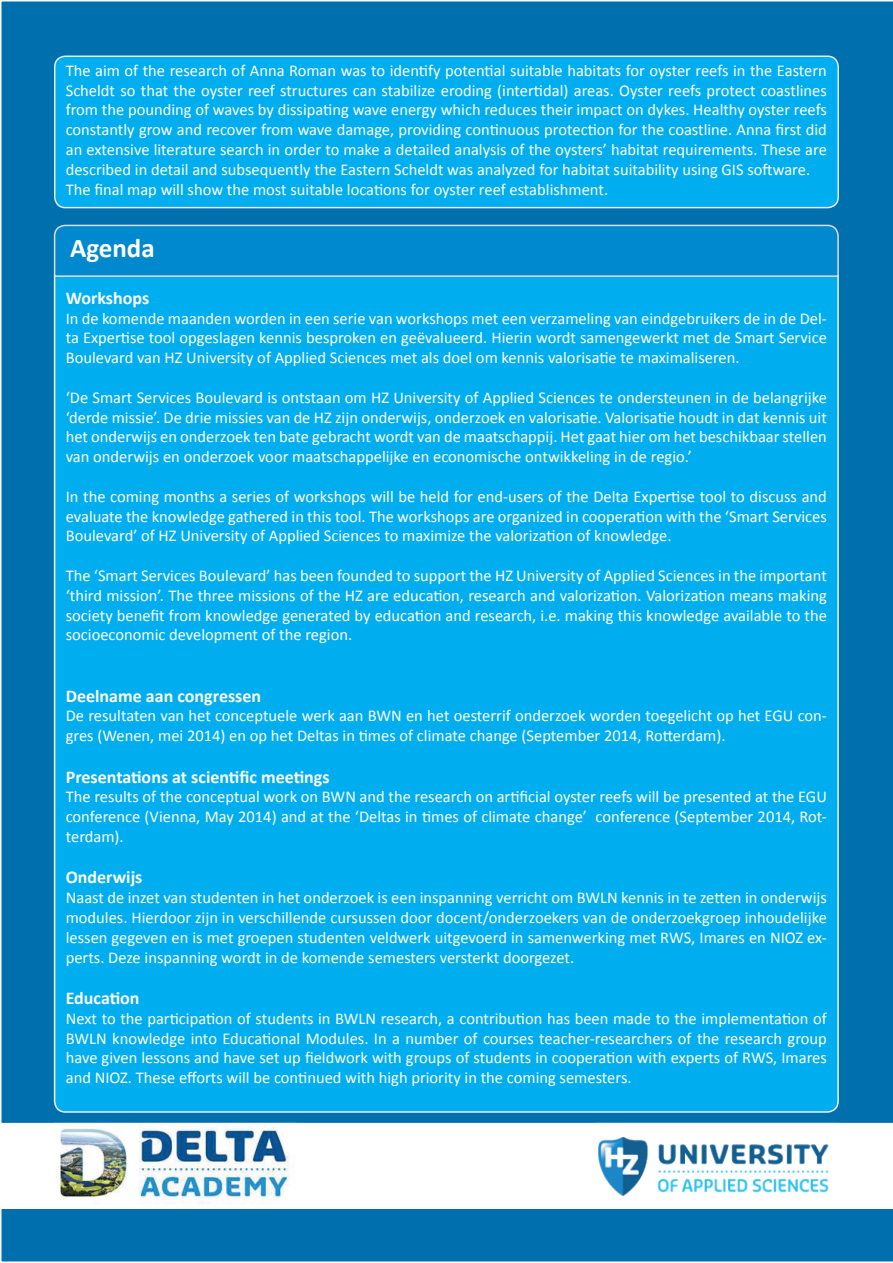
<style>
.page{position:relative;width:893px;height:1263px;background:#fff}
.page>*{position:absolute;margin:0;border:0;box-sizing:border-box;transform-origin:0 0}
.t1{font:700 27px "Calibri";color:#fff}
.t2{font:700 18px "Calibri";color:#fff}
.t3{font:16.5px/19.8px "Calibri";color:#fff;text-align:justify}
</style>
<div class="page">
<div style="left:1px;top:1px;width:892px;height:1261px;background:#006fad"></div>
<svg style="left:1px;top:1123px;width:892px;height:86px"></svg>
<img style="left:57px;top:1126px;width:237px;height:80px">
<div style="left:597px;top:1123px;width:241px;height:85px;background:#fff"></div>
<img style="left:599px;top:1137px;width:230px;height:59px">
<div style="left:53px;top:278px;width:787px;height:835px;background:#00aeef"></div>
<svg style="left:53px;top:224px;width:787px;height:54px;background:#0c8ecf"></svg>
<div style="left:55px;top:56px;width:783px;height:152px;background:#00aeef;border-radius:11px"></div>
<div style="left:54px;top:56px;width:785px;height:152px;border:2px solid #e8eaf3;border-radius:11px"></div>
<p class="t3" style="left:66px;top:61px;width:763px;text-align:left">The aim of the research of Anna Roman was to identify potential suitable habitats for oyster reefs in the Eastern Scheldt so that the oyster reef structures can stabilize eroding (intertidal) areas. Oyster reefs protect coastlines from the pounding of waves by dissipating wave energy which reduces their impact on dykes. Healthy oyster reefs constantly grow and recover from wave damage, providing continuous protection for the coastline. Anna first did an extensive literature search in order to make a detailed analysis of the oysters’ habitat requirements. These are described in detail and subsequently the Eastern Scheldt was analyzed for habitat suitability using GIS software.<br>The final map will show the most suitable locations for oyster reef establishment.</p>
<h1 class="t1" style="left:70px;top:231px;width:86px">Agenda</h1>
<p class="t2" style="left:66px;top:286px;width:85px">Workshops</p>
<p class="t3" style="left:66px;top:308px;width:763px">In de komende maanden worden in een serie van workshops met een verzameling van eindgebruikers de in de Del&shy;ta Expertise tool opgeslagen kennis besproken en geëvalueerd. Hierin wordt samengewerkt met de Smart Service Boulevard van HZ University of Applied Sciences met als doel om kennis valorisatie te maximaliseren.</p>
<p class="t3" style="left:66px;top:387px;width:763px">‘De Smart Services Boulevard is ontstaan om HZ University of Applied Sciences te ondersteunen in de belangrijke ‘derde missie’. De drie missies van de HZ zijn onderwijs, onderzoek en valorisatie. Valorisatie houdt in dat kennis uit het onderwijs en onderzoek ten bate gebracht wordt van de maatschappij. Het gaat hier om het beschikbaar stellen van onderwijs en onderzoek voor maatschappelijke en economische ontwikkeling in de regio.’</p>
<p class="t3" style="left:66px;top:486px;width:763px">In the coming months a series of workshops will be held for end-users of the Delta Expertise tool to discuss and evaluate the knowledge gathered in this tool. The workshops are organized in cooperation with the ‘Smart Services Boulevard’ of HZ University of Applied Sciences to maximize the valorization of knowledge.</p>
<p class="t3" style="left:66px;top:566px;width:763px">The ‘Smart Services Boulevard’ has been founded to support the HZ University of Applied Sciences in the important ‘third mission’. The three missions of the HZ are education, research and valorization. Valorization means making society benefit from knowledge generated by education and research, i.e. making this knowledge available to the socioeconomic development of the region.</p>
<p class="t2" style="left:66px;top:684px;width:197px">Deelname aan congressen</p>
<p class="t3" style="left:66px;top:706px;width:763px">De resultaten van het conceptuele werk aan BWN en het oesterrif onderzoek worden toegelicht op het EGU con&shy;gres (Wenen, mei 2014) en op het Deltas in times of climate change (September 2014, Rotterdam).</p>
<p class="t2" style="left:66px;top:765px;width:265px">Presentations at scientific meetings</p>
<p class="t3" style="left:66px;top:787px;width:763px">The results of the conceptual work on BWN and the research on artificial oyster reefs will be presented at the EGU conference (Vienna, May 2014) and at the ‘Deltas in times of climate change’ conference (September 2014, Rot&shy;terdam).</p>
<p class="t2" style="left:66px;top:866px;width:78px">Onderwijs</p>
<p class="t3" style="left:66px;top:888px;width:763px">Naast de inzet van studenten in het onderzoek is een inspanning verricht om BWLN kennis in te zetten in onderwijs modules. Hierdoor zijn in verschillende cursussen door docent/onderzoekers van de onderzoekgroep inhoudelijke lessen gegeven en is met groepen studenten veldwerk uitgevoerd in samenwerking met RWS, Imares en NIOZ ex&shy;perts. Deze inspanning wordt in de komende semesters versterkt doorgezet.</p>
<p class="t2" style="left:66px;top:986px;width:75px">Education</p>
<p class="t3" style="left:66px;top:1008px;width:763px">Next to the participation of students in BWLN research, a contribution has been made to the implementation of BWLN knowledge into Educational Modules. In a number of courses teacher-researchers of the research group have given lessons and have set up fieldwork with groups of students in cooperation with experts of RWS, Imares and NIOZ. These efforts will be continued with high priority in the coming semesters.</p>
</div>
